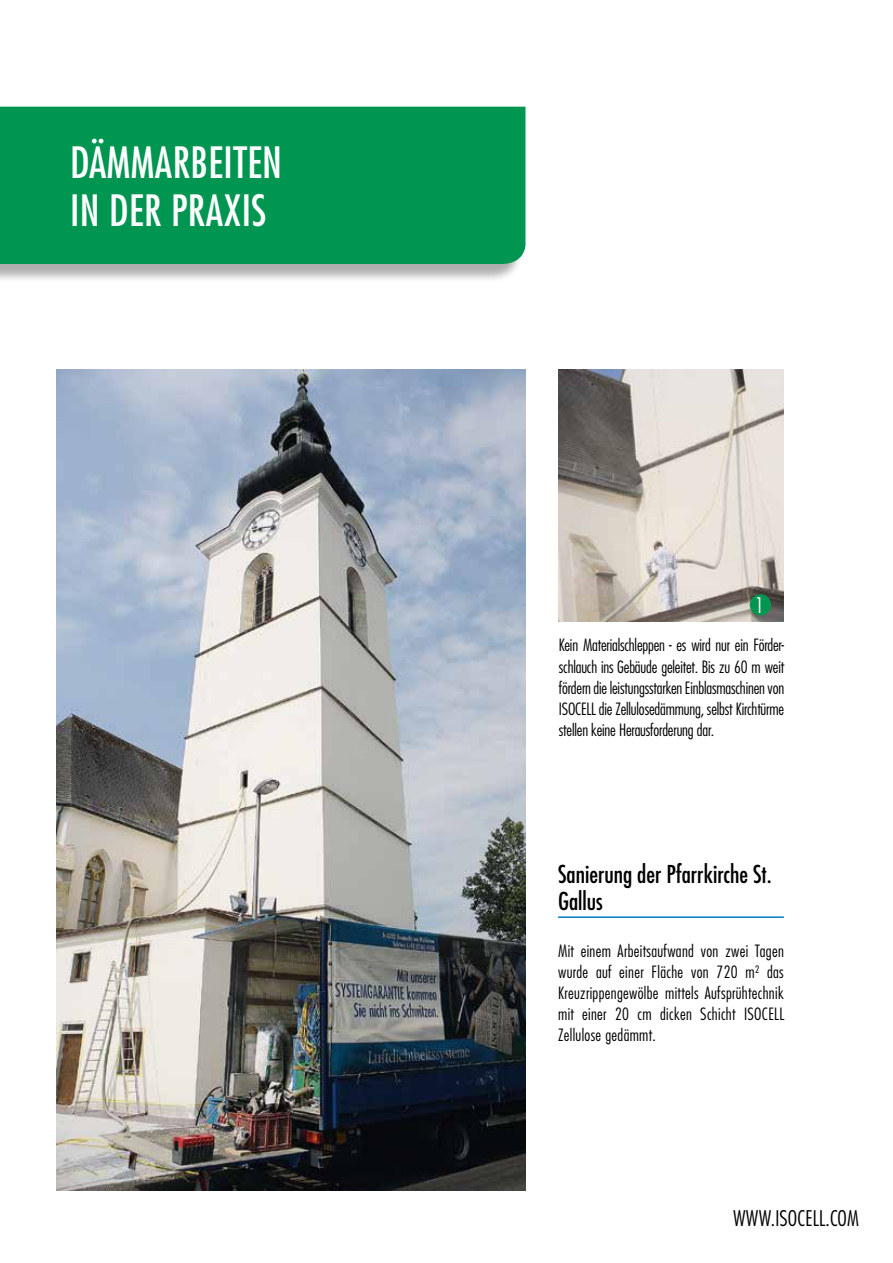
<style>
.page{position:relative;width:893px;height:1263px;background:#fff}
.page>*{position:absolute;margin:0;border:0;box-sizing:border-box;transform-origin:0 0}
.t1{font:500 condensed 42px/48px "Futura LT Pro";letter-spacing:.01em;color:#fff}
.t2{font:500 condensed 24px/27px "Futura LT Pro";color:#000}
.t3{font:300 condensed 21px "Futura LT Pro";letter-spacing:.01em;color:#000}
.t4{font:300 condensed 21px "Futura LT Pro";color:#fff}
.t5{font:300 condensed 16.5px/21px "Futura LT Pro";color:#000;text-align:justify}
</style>
<div class="page">
<img style="left:56px;top:370px;width:469px;height:821px">
<img style="left:558px;top:370px;width:226px;height:252px">
<div style="left:0;top:109px;width:524px;height:174px;background:#000;opacity:.32"></div>
<div style="left:0;top:107px;width:525px;height:157px;background:#009652"></div>
<hr style="left:558px;top:916px;width:226px;height:2px;background:#007dc6">
<div style="left:750px;top:594px;width:21px;height:21px;background:#009652;border-radius:50%"></div>
<h1 class="t1" style="left:70px;top:138px;width:213px">DÄMMARBEITEN<br>IN DER PRAXIS</h1>
<p class="t4" style="left:755px;top:592px;width:10px">1</p>
<p class="t5" style="left:559px;top:635px;width:227px">Kein Materialschleppen - es wird nur ein Förder&shy;schlauch ins Gebäude geleitet. Bis zu 60 m weit fördern die leistungsstarken Einblasmaschinen von ISOCELL die Zellulosedämmung, selbst Kirchtürme stellen keine Herausforderung dar.</p>
<h2 class="t2" style="left:558px;top:860px;width:215px">Sanierung der Pfarrkirche St.<br>Gallus</h2>
<p class="t5" style="left:558px;top:940px;width:228px">Mit einem Arbeitsaufwand von zwei Tagen wurde auf einer Fläche von 720 m² das Kreuzrippengewölbe mittels Aufsprühtechnik mit einer 20 cm dicken Schicht ISOCELL Zellulose gedämmt.</p>
<p class="t3" style="left:733px;top:1205px;width:127px">WWW.ISOCELL.COM</p>
</div>
